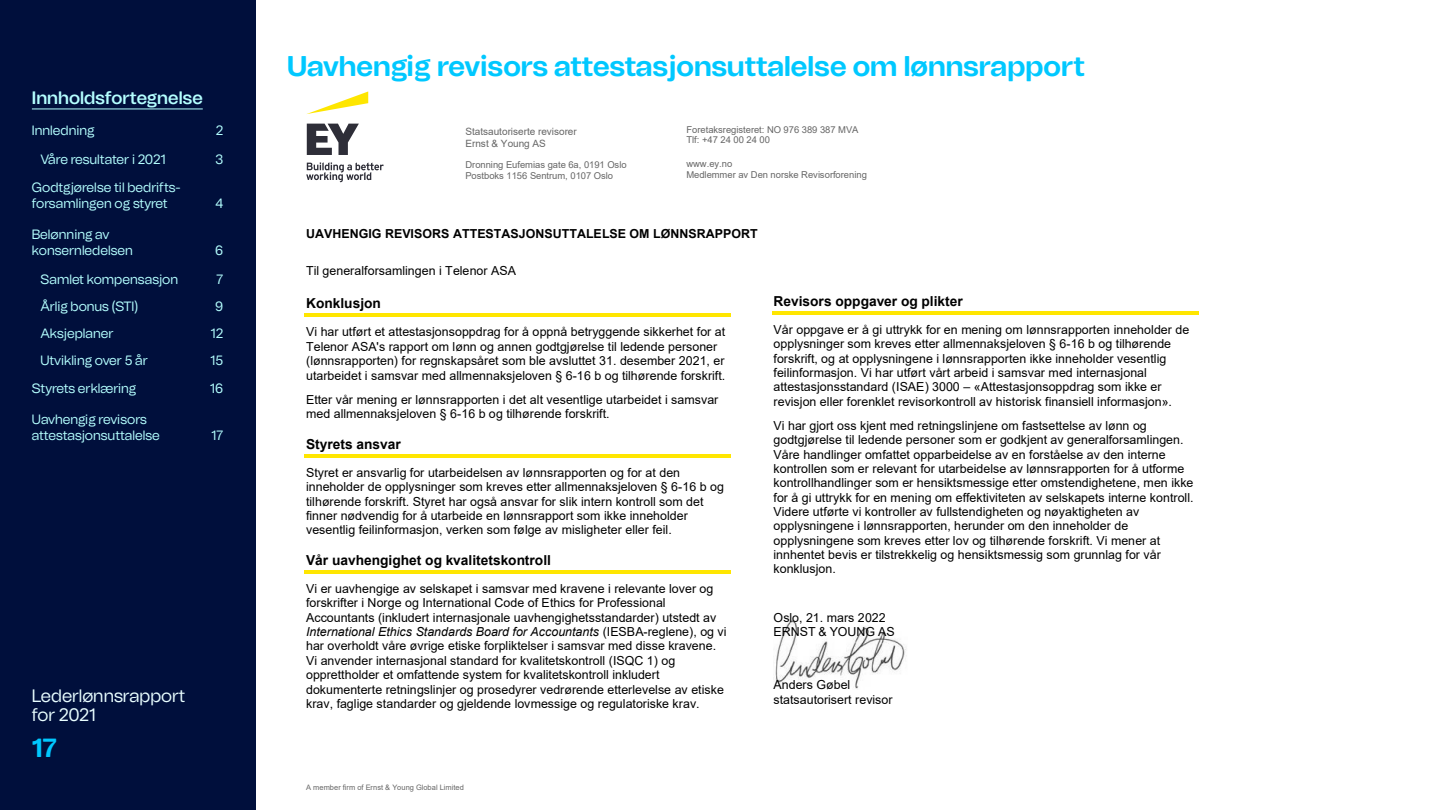
<style>
.page{position:relative;width:1440px;height:810px;background:#fff}
.page>*{position:absolute;margin:0;border:0;box-sizing:border-box;transform-origin:0 0}
.t1{font:700 28.5px "Telenor Evolution";color:#00c8ff}
.t2{font:700 26.25px "Telenor Evolution";color:#00c8ff}
.t3{font:300 18px "Telenor Evolution";color:#e8fdff}
.t4{font:500 18px "Telenor Evolution";color:#b4ffff}
.t5{font:700 13.8px "Arial";color:#000}
.t6{font:300 13.5px/15.8px "Telenor Evolution";color:#b4ffff}
.t7{font:12.45px/14.3px "Arial";color:#000}
.t8{font:700 12.45px "Arial";letter-spacing:.005em;color:#000}
.t9{font:10.05px/11.6px "Arial";letter-spacing:-.005em;color:#666}
.t10{font:9.45px/10.8px "Arial";color:#666}
.t11{font:7.5px "Arial";letter-spacing:.005em;color:#666}
.s1{font-style:italic}
</style>
<div class="page">
<div style="left:0;top:0;width:255px;height:810px;background:#000f3c"></div>
<hr style="left:32px;top:108px;width:171px;height:1px;background:#b4ffff">
<svg style="left:307px;top:92px;width:61px;height:22px"></svg>
<svg style="left:306px;top:124px;width:78px;height:58px"></svg>
<img style="left:775px;top:620px;width:131px;height:69px">
<hr style="left:304px;top:313px;width:427px;height:4px;background:#ffe600">
<hr style="left:304px;top:454px;width:427px;height:4px;background:#ffe600">
<hr style="left:304px;top:570px;width:427px;height:4px;background:#ffe600">
<hr style="left:772px;top:311px;width:427px;height:4px;background:#ffe600">
<h3 class="t4" style="left:32px;top:87px;width:172px">Innholdsfortegnelse</h3>
<p class="t6" style="left:32px;top:123px;width:64px">Innledning</p>
<p class="t6" style="left:216px;top:123px;width:9px">2</p>
<p class="t6" style="left:40px;top:152px;width:127px">Våre resultater i 2021</p>
<p class="t6" style="left:216px;top:152px;width:9px">3</p>
<p class="t6" style="left:32px;top:180px;width:150px">Godtgjørelse til bedrifts&shy;forsamlingen og styret</p>
<p class="t6" style="left:215px;top:196px;width:9px">4</p>
<h1 class="t1" style="left:287px;top:49px;width:799px">Uavhengig revisors attestasjonsuttalelse om lønnsrapport</h1>
<p class="t9" style="left:465px;top:126px;width:113px">Statsautoriserte revisorer<br>Ernst &amp; Young AS</p>
<p class="t10" style="left:465px;top:160px;width:163px">Dronning Eufemias gate 6a, 0191 Oslo<br>Postboks 1156 Sentrum, 0107 Oslo</p>
<p class="t10" style="left:686px;top:124px;width:174px">Foretaksregisteret: NO 976 389 387 MVA<br>Tlf: +47 24 00 24 00</p>
<p class="t10" style="left:686px;top:158px;width:182px">www.ey.no<br>Medlemmer av Den norske Revisorforening</p>
<p class="t8" style="left:306px;top:225px;width:453px">UAVHENGIG REVISORS ATTESTASJONSUTTALELSE OM LØNNSRAPPORT</p>
<p class="t7" style="left:306px;top:264px;width:211px">Til generalforsamlingen i Telenor ASA</p>
<p class="t5" style="left:306px;top:294px;width:76px">Konklusjon</p>
<p class="t7" style="left:306px;top:325px;width:421px">Vi har utført et attestasjonsoppdrag for å oppnå betryggende sikkerhet for at Telenor ASA's rapport om lønn og annen godtgjørelse til ledende personer (lønnsrapporten) for regnskapsåret som ble avsluttet 31. desember 2021, er utarbeidet i samsvar med allmennaksjeloven § 6-16 b og tilhørende forskrift.</p>
<p class="t7" style="left:306px;top:392px;width:414px">Etter vår mening er lønnsrapporten i det alt vesentlige utarbeidet i samsvar med allmennaksjeloven § 6-16 b og tilhørende forskrift.</p>
<p class="t5" style="left:306px;top:434px;width:96px">Styrets ansvar</p>
<p class="t7" style="left:306px;top:465px;width:419px">Styret er ansvarlig for utarbeidelsen av lønnsrapporten og for at den inneholder de opplysninger som kreves etter allmennaksjeloven § 6-16 b og tilhørende forskrift. Styret har også ansvar for slik intern kontroll som det finner nødvendig for å utarbeide en lønnsrapport som ikke inneholder vesentlig feilinformasjon, verken som følge av misligheter eller feil.</p>
<p class="t5" style="left:306px;top:550px;width:246px">Vår uavhengighet og kvalitetskontroll</p>
<p class="t7" style="left:306px;top:581px;width:422px">Vi er uavhengige av selskapet i samsvar med kravene i relevante lover og forskrifter i Norge og International Code of Ethics for Professional Accountants (inkludert internasjonale uavhengighetsstandarder) utstedt av <span class="s1">International Ethics Standards Board for Accountants</span> (IESBA-reglene), og vi har overholdt våre øvrige etiske forpliktelser i samsvar med disse kravene.<br>Vi anvender internasjonal standard for kvalitetskontroll (ISQC 1) og opprettholder et omfattende system for kvalitetskontroll inkludert dokumenterte retningslinjer og prosedyrer vedrørende etterlevelse av etiske krav, faglige standarder og gjeldende lovmessige og regulatoriske krav.</p>
<p class="t6" style="left:32px;top:227px;width:103px">Belønning av konsernledelsen</p>
<p class="t6" style="left:215px;top:242px;width:10px">6</p>
<p class="t6" style="left:40px;top:271px;width:139px">Samlet kompensasjon</p>
<p class="t6" style="left:216px;top:271px;width:8px">7</p>
<p class="t6" style="left:40px;top:298px;width:99px">Årlig bonus (STI)</p>
<p class="t6" style="left:215px;top:298px;width:10px">9</p>
<p class="t6" style="left:40px;top:325px;width:75px">Aksjeplaner</p>
<p class="t6" style="left:211px;top:325px;width:14px">12</p>
<p class="t6" style="left:40px;top:352px;width:109px">Utvikling over 5 år</p>
<p class="t6" style="left:210px;top:352px;width:14px">15</p>
<p class="t6" style="left:32px;top:381px;width:106px">Styrets erklæring</p>
<p class="t6" style="left:210px;top:381px;width:15px">16</p>
<p class="t6" style="left:32px;top:412px;width:130px">Uavhengig revisors attestasjonsuttalelse</p>
<p class="t5" style="left:774px;top:291px;width:191px">Revisors oppgaver og plikter</p>
<p class="t7" style="left:774px;top:322px;width:417px">Vår oppgave er å gi uttrykk for en mening om lønnsrapporten inneholder de opplysninger som kreves etter allmennaksjeloven § 6-16 b og tilhørende forskrift, og at opplysningene i lønnsrapporten ikke inneholder vesentlig feilinformasjon. Vi har utført vårt arbeid i samsvar med internasjonal attestasjonsstandard (ISAE) 3000 – «Attestasjonsoppdrag som ikke er revisjon eller forenklet revisorkontroll av historisk finansiell informasjon».</p>
<p class="t7" style="left:774px;top:418px;width:421px">Vi har gjort oss kjent med retningslinjene om fastsettelse av lønn og godtgjørelse til ledende personer som er godkjent av generalforsamlingen.<br>Våre handlinger omfattet opparbeidelse av en forståelse av den interne kontrollen som er relevant for utarbeidelse av lønnsrapporten for å utforme kontrollhandlinger som er hensiktsmessige etter omstendighetene, men ikke for å gi uttrykk for en mening om effektiviteten av selskapets interne kontroll.<br>Videre utførte vi kontroller av fullstendigheten og nøyaktigheten av opplysningene i lønnsrapporten, herunder om den inneholder de opplysningene som kreves etter lov og tilhørende forskrift. Vi mener at innhentet bevis er tilstrekkelig og hensiktsmessig som grunnlag for vår konklusjon.</p>
<p class="t7" style="left:774px;top:610px;width:123px">Oslo, 21. mars 2022<br>ERNST &amp; YOUNG AS</p>
<p class="t6" style="left:211px;top:427px;width:13px">17</p>
<p class="t7" style="left:774px;top:678px;width:78px">Anders Gøbel</p>
<h3 class="t3" style="left:32px;top:685px;width:155px">Lederlønnsrapport</h3>
<p class="t7" style="left:774px;top:692px;width:121px">statsautorisert revisor</p>
<h3 class="t3" style="left:32px;top:704px;width:66px">for 2021</h3>
<h2 class="t2" style="left:32px;top:732px;width:26px">17</h2>
<p class="t11" style="left:306px;top:782px;width:159px">A member firm of Ernst &amp; Young Global Limited</p>
</div>
